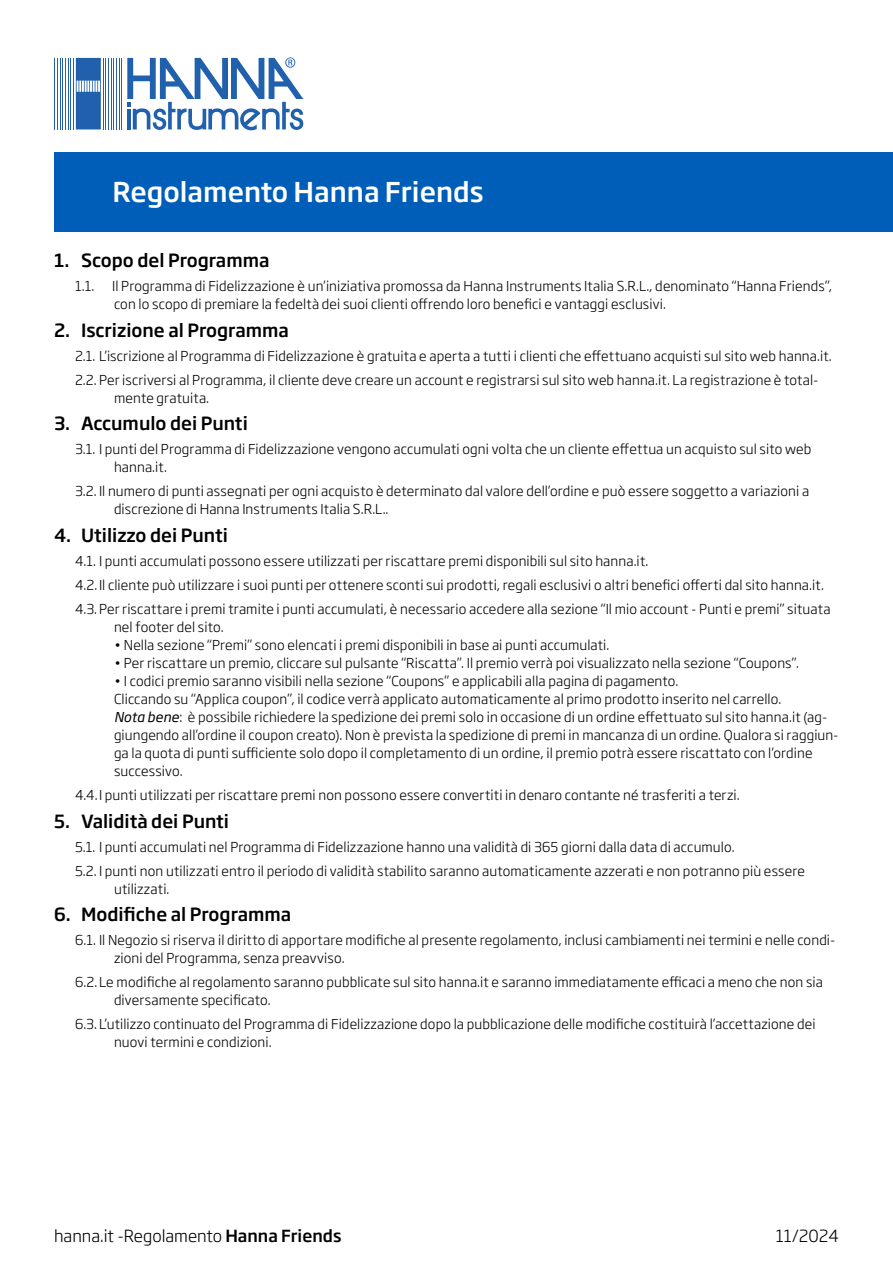
<style>
.page{position:relative;width:893px;height:1263px;background:#fff}
.page>*{position:absolute;margin:0;border:0;box-sizing:border-box;transform-origin:0 0}
.t1{font:500 27px "Soho Gothic Pro";color:#fff}
.t2{font:500 18px "Soho Gothic Pro";color:#000}
.t3{font:300 16.5px "Soho Gothic Pro";color:#000}
.t4{font:300 13.5px/18px "Soho Gothic Pro";letter-spacing:.01em;color:#000}
.s1{font-weight:400;font-style:italic}
.s2{font-weight:500}
</style>
<div class="page">
<div style="left:54px;top:152px;width:839px;height:79px;background:#005eb8"></div>
<hr style="left:122px;top:58px;width:1px;height:71px;background:#2060ad">
<hr style="left:119px;top:58px;width:1px;height:71px;background:#2060ad">
<hr style="left:116px;top:58px;width:1px;height:71px;background:#2060ad">
<hr style="left:113px;top:58px;width:1px;height:71px;background:#2060ad">
<hr style="left:111px;top:58px;width:1px;height:71px;background:#2060ad">
<hr style="left:108px;top:58px;width:1px;height:71px;background:#2060ad">
<hr style="left:105px;top:58px;width:1px;height:71px;background:#2060ad">
<hr style="left:103px;top:58px;width:1px;height:71px;background:#2060ad">
<hr style="left:73px;top:58px;width:1px;height:71px;background:#2060ad">
<hr style="left:70px;top:58px;width:1px;height:71px;background:#2060ad">
<hr style="left:68px;top:58px;width:1px;height:71px;background:#2060ad">
<hr style="left:65px;top:58px;width:1px;height:71px;background:#2060ad">
<hr style="left:62px;top:58px;width:1px;height:71px;background:#2060ad">
<hr style="left:60px;top:58px;width:1px;height:71px;background:#2060ad">
<hr style="left:57px;top:58px;width:1px;height:71px;background:#2060ad">
<hr style="left:54px;top:58px;width:1px;height:71px;background:#2060ad">
<svg style="left:76px;top:58px;width:25px;height:71px;background:#3971b6"></svg>
<svg style="left:127px;top:57px;width:176px;height:73px"></svg>
<p class="t1" style="left:112px;top:171px;width:373px">Regolamento Hanna Friends</p>
<p class="t2" style="left:54px;top:246px;width:217px">1. Scopo del Programma</p>
<p class="t4" style="left:114px;top:276px;width:720px;text-indent:-39px">1.1. Il Programma di Fidelizzazione è un’iniziativa promossa da Hanna Instruments Italia S.R.L., denominato “Hanna Friends”, con lo scopo di premiare la fedeltà dei suoi clienti offrendo loro benefici e vantaggi esclusivi.</p>
<p class="t2" style="left:54px;top:316px;width:236px">2. Iscrizione al Programma</p>
<p class="t4" style="left:75px;top:346px;width:758px">2.1. L’iscrizione al Programma di Fidelizzazione è gratuita e aperta a tutti i clienti che effettuano acquisti sul sito web hanna.it.</p>
<p class="t4" style="left:114px;top:370px;width:706px;text-indent:-39px">2.2. Per iscriversi al Programma, il cliente deve creare un account e registrarsi sul sito web hanna.it. La registrazione è total&shy;mente gratuita.</p>
<p class="t2" style="left:54px;top:410px;width:195px">3. Accumulo dei Punti</p>
<p class="t4" style="left:114px;top:440px;width:699px;text-indent:-39px">3.1. I punti del Programma di Fidelizzazione vengono accumulati ogni volta che un cliente effettua un acquisto sul sito web hanna.it.</p>
<p class="t4" style="left:114px;top:482px;width:697px;text-indent:-39px">3.2. Il numero di punti assegnati per ogni acquisto è determinato dal valore dell’ordine e può essere soggetto a variazioni a discrezione di Hanna Instruments Italia S.R.L..</p>
<p class="t2" style="left:54px;top:521px;width:175px">4. Utilizzo dei Punti</p>
<p class="t4" style="left:75px;top:551px;width:575px">4.1. I punti accumulati possono essere utilizzati per riscattare premi disponibili sul sito hanna.it.</p>
<p class="t4" style="left:75px;top:575px;width:750px">4.2. Il cliente può utilizzare i suoi punti per ottenere sconti sui prodotti, regali esclusivi o altri benefici offerti dal sito hanna.it.</p>
<p class="t4" style="left:114px;top:599px;width:718px;text-indent:-39px">4.3.Per riscattare i premi tramite i punti accumulati, è necessario accedere alla sezione “Il mio account - Punti e premi” situata nel footer del sito.</p>
<p class="t4" style="left:114px;top:635px;width:497px">• Nella sezione “Premi” sono elencati i premi disponibili in base ai punti accumulati.</p>
<p class="t4" style="left:114px;top:653px;width:686px">• Per riscattare un premio, cliccare sul pulsante “Riscatta”. Il premio verrà poi visualizzato nella sezione “Coupons”.</p>
<p class="t4" style="left:114px;top:671px;width:726px">• I codici premio saranno visibili nella sezione “Coupons” e applicabili alla pagina di pagamento.<br>Cliccando su “Applica coupon”, il codice verrà applicato automaticamente al primo prodotto inserito nel carrello.<br><span class="s1">Nota bene</span>: è possibile richiedere la spedizione dei premi solo in occasione di un ordine effettuato sul sito hanna.it (ag&shy;giungendo all’ordine il coupon creato). Non è prevista la spedizione di premi in mancanza di un ordine. Qualora si raggiun&shy;ga la quota di punti sufficiente solo dopo il completamento di un ordine, il premio potrà essere riscattato con l’ordine successivo.</p>
<p class="t4" style="left:75px;top:785px;width:666px">4.4.I punti utilizzati per riscattare premi non possono essere convertiti in denaro contante né trasferiti a terzi.</p>
<p class="t2" style="left:54px;top:807px;width:176px">5. Validità dei Punti</p>
<p class="t4" style="left:75px;top:837px;width:661px">5.1. I punti accumulati nel Programma di Fidelizzazione hanno una validità di 365 giorni dalla data di accumulo.</p>
<p class="t4" style="left:114px;top:861px;width:692px;text-indent:-39px">5.2. I punti non utilizzati entro il periodo di validità stabilito saranno automaticamente azzerati e non potranno più essere utilizzati.</p>
<p class="t2" style="left:54px;top:900px;width:239px">6. Modifiche al Programma</p>
<p class="t4" style="left:114px;top:930px;width:723px;text-indent:-39px">6.1. Il Negozio si riserva il diritto di apportare modifiche al presente regolamento, inclusi cambiamenti nei termini e nelle condi&shy;zioni del Programma, senza preavviso.</p>
<p class="t4" style="left:114px;top:972px;width:710px;text-indent:-39px">6.2.Le modifiche al regolamento saranno pubblicate sul sito hanna.it e saranno immediatamente efficaci a meno che non sia diversamente specificato.</p>
<p class="t4" style="left:114px;top:1014px;width:703px;text-indent:-39px">6.3. L’utilizzo continuato del Programma di Fidelizzazione dopo la pubblicazione delle modifiche costituirà l’accettazione dei nuovi termini e condizioni.</p>
<p class="t3" style="left:54px;top:1223px;width:289px">hanna.it -Regolamento <span class="s2">Hanna Friends</span></p>
<p class="t3" style="left:776px;top:1223px;width:65px">11/2024</p>
</div>
